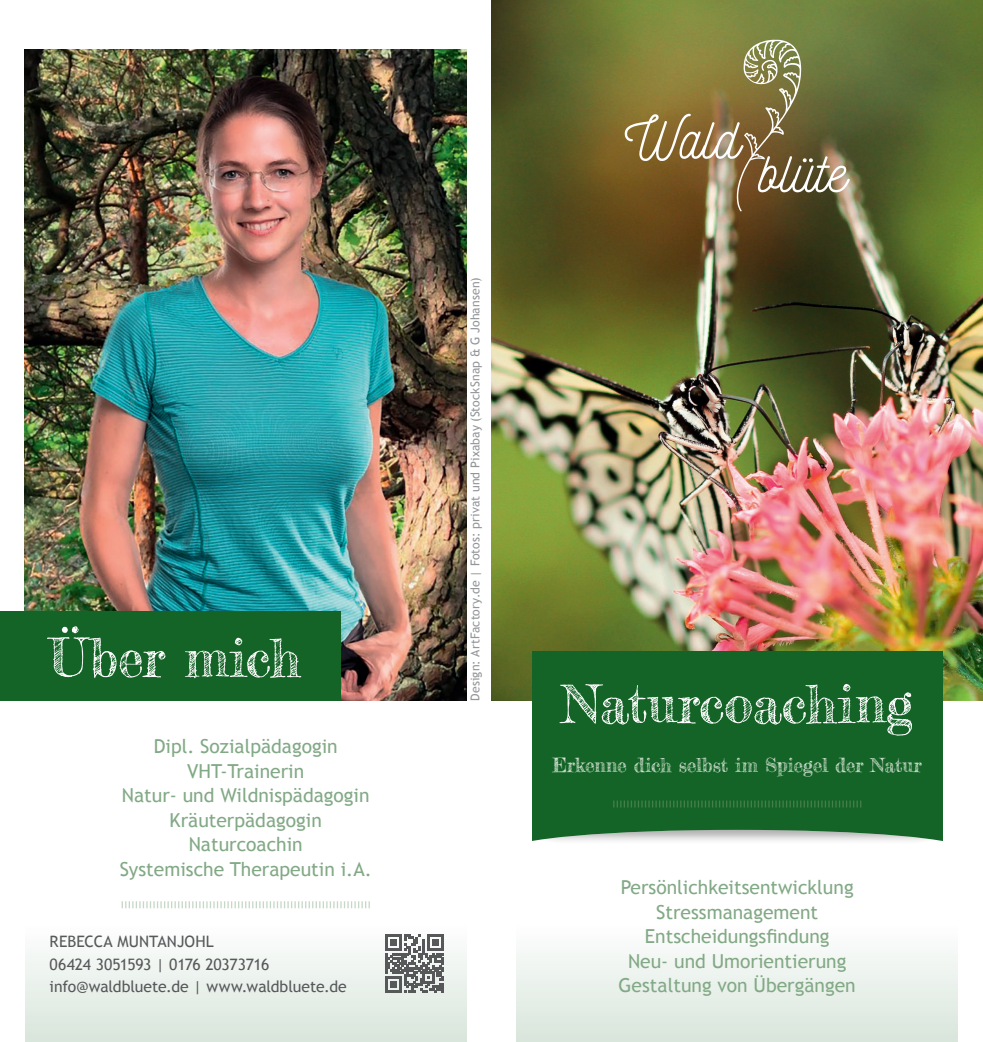
<style>
.page{position:relative;width:983px;height:1042px;background:#fff}
.page>*{position:absolute;margin:0;border:0;box-sizing:border-box;transform-origin:0 0}
.t1{font:52.5px "Frederickathe Great";letter-spacing:-.01em;color:#fff}
.t2{font:19.25px/24.5px "Trebuchet MS";color:#82a985;text-align:center}
.t3{font:19.25px "Frederickathe Great";letter-spacing:-.005em;color:#e0ebe0}
.t4{font:15.75px/22.8px "Trebuchet MS";letter-spacing:-.005em;color:#57585a}
.t5{font:12.25px "Trebuchet MS";letter-spacing:.01em;color:#939598}
</style>
<div class="page">
<img style="left:491px;top:0;width:491px;height:701px">
<div style="left:531px;top:651px;width:411px;height:199px;background:#156427"></div>
<div style="left:508px;top:830px;width:457px;height:39px;background:#fff;border-radius:50%"></div>
<div style="left:520px;top:830px;width:433px;height:14px;background:#231f20;opacity:.75"></div>
<img style="left:25px;top:50px;width:441px;height:651px">
<div style="left:516px;top:922px;width:441px;height:120px;background:linear-gradient(to bottom,#fff,#d8e5db)"></div>
<div style="left:0;top:611px;width:340px;height:90px;background:#156427"></div>
<div style="left:25px;top:922px;width:441px;height:120px;background:linear-gradient(to bottom,#fefefe,#d8e5db)"></div>
<svg style="left:613px;top:800px;width:248px;height:7px"></svg>
<svg style="left:122px;top:901px;width:248px;height:7px"></svg>
<svg style="left:385px;top:934px;width:58px;height:58px"></svg>
<svg style="left:624px;top:39px;width:225px;height:173px;background:#867745"></svg>
<h1 class="t1" style="left:50px;top:625px;width:252px">Über mich</h1>
<p class="t2" style="left:120px;top:734px;width:253px">Dipl. Sozialpädagogin<br>VHT-Trainerin<br>Natur- und Wildnispädagogin<br>Kräuterpädagogin<br>Naturcoachin<br>Systemische Therapeutin i.A.</p>
<p class="t4" style="left:50px;top:930px;width:298px">REBECCA MUNTANJOHL<br>06424 3051593 | 0176 20373716 info@waldbluete.de | www.waldbluete.de</p>
<p class="t5" style="left:467px;top:701px;width:425px;rotate:-90deg">Design: ArtFactory.de | Fotos: privat und Pixabay (StockSnap &amp; G Johansen)</p>
<h1 class="t1" style="left:561px;top:671px;width:352px">Naturcoaching</h1>
<p class="t3" style="left:552px;top:753px;width:371px">Erkenne dich selbst im Spiegel der Natur</p>
<p class="t2" style="left:618px;top:875px;width:239px">Persönlichkeitsentwicklung<br>Stressmanagement<br>Entscheidungsfindung<br>Neu- und Umorientierung<br>Gestaltung von Übergängen</p>
</div>
